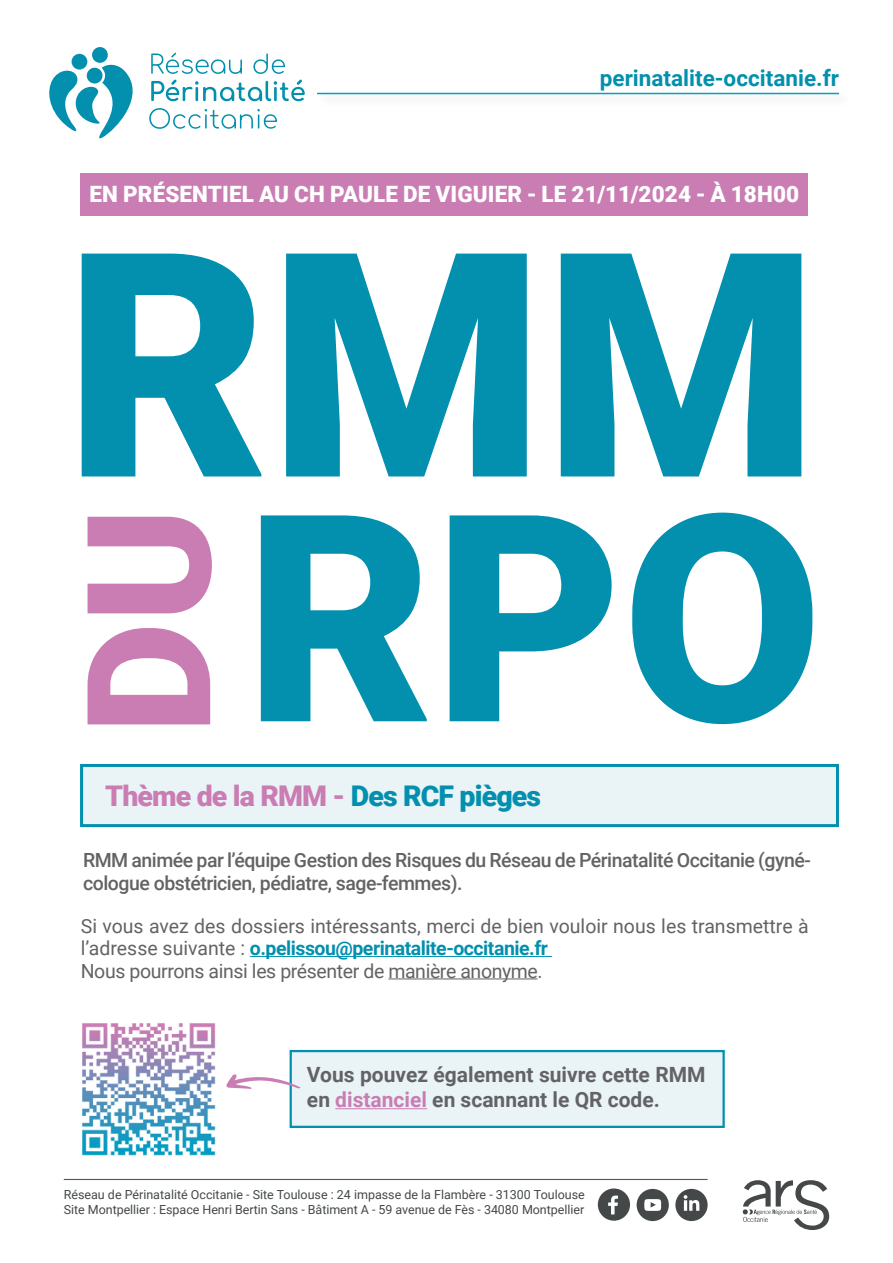
<style>
.page{position:relative;width:893px;height:1263px;background:#fff}
.page>*{position:absolute;margin:0;border:0;box-sizing:border-box;transform-origin:0 0}
.t1{font:900 313.5px "Roboto";color:#0290ae}
.t2{font:900 289.5px "Roboto";color:#0290ae}
.t3{font:900 172.5px "Roboto";color:#ca7db3}
.t4{font:900 28.5px "Roboto";letter-spacing:-.03em;color:#ca7db3}
.t5{font:900 22.5px "Roboto";letter-spacing:.005em;color:#fff}
.t6{font:700 22.5px "Roboto";color:#0290ae}
.t7{font:700 21px/25.5px "Roboto";color:#636366}
.t8{font:19.5px/22.5px "Roboto";color:#636366}
.t9{font:500 19.5px/22.5px "Roboto";letter-spacing:-.025em;color:#636366}
.t10{font:12.45px/15.9px "Roboto";letter-spacing:-.005em;color:#444849}
.s1{color:#0290ae}
.s2{font-weight:700;color:#0290ae}
.s3{color:#ca7db3}
</style>
<div class="page">
<div style="left:80px;top:764px;width:759px;height:63px;background:#eaf3f6;border:3px solid #0290ae"></div>
<div style="left:598px;top:1188px;width:32px;height:33px;background:#444849;border-radius:50%"></div>
<svg style="left:608px;top:1195px;width:10px;height:19px"></svg>
<div style="left:675px;top:1189px;width:33px;height:32px;background:#444849;border-radius:50%"></div>
<svg style="left:684px;top:1195px;width:15px;height:16px"></svg>
<div style="left:637px;top:1189px;width:32px;height:32px;background:#444849;border-radius:50%"></div>
<svg style="left:644px;top:1199px;width:17px;height:12px"></svg>
<hr style="left:64px;top:1179px;width:644px;height:1px;background:#57585a">
<svg style="left:743px;top:1180px;width:86px;height:50px"></svg>
<div style="left:316px;top:91px;width:536px;height:17px;background:#231f20;opacity:.21"></div>
<hr style="left:317px;top:93px;width:522px;height:1px;background:#059ebe">
<svg style="left:49px;top:47px;width:256px;height:92px"></svg>
<div style="left:81px;top:173px;width:727px;height:43px;background:#ca7db3"></div>
<hr style="left:250px;top:956px;width:302px;height:1px;background:#0290ae">
<hr style="left:388px;top:978px;width:150px;height:1px;background:#636366">
<div style="left:290px;top:1050px;width:435px;height:78px;background:#eaf3f6;border:2px solid #0290ae"></div>
<hr style="left:335px;top:1108px;width:92px;height:1px;background:#ca7db3">
<svg style="left:226px;top:1074px;width:75px;height:15px"></svg>
<img style="left:82px;top:1023px;width:134px;height:133px">
<p class="t6" style="left:600px;top:69px;width:241px">perinatalite-occitanie.fr</p>
<p class="t5" style="left:90px;top:185px;width:711px">EN PRÉSENTIEL AU CH PAULE DE VIGUIER - LE 21/11/2024 - À 18H00</p>
<h1 class="t1" style="left:65px;top:241px;width:755px">RMM</h1>
<h3 class="t3" style="left:81px;top:734px;width:228px;rotate:-90deg">DU</h3>
<h2 class="t2" style="left:245px;top:504px;width:578px">RPO</h2>
<h3 class="t4" style="left:105px;top:784px;width:437px">Thème de la RMM - <span class="s1">Des RCF pièges</span></h3>
<p class="t9" style="left:83px;top:850px;width:729px">RMM animée par l’équipe Gestion des Risques du Réseau de Périnatalité Occitanie (gyné&shy;cologue obstétricien, pédiatre, sage-femmes).</p>
<p class="t8" style="left:81px;top:916px;width:729px">Si vous avez des dossiers intéressants, merci de bien vouloir nous les transmettre à l’adresse suivante : <span class="s2">o.pelissou@perinatalite-occitanie.fr<br></span>Nous pourrons ainsi les présenter de manière anonyme.</p>
<p class="t7" style="left:307px;top:1063px;width:400px">Vous pouvez également suivre cette RMM en <span class="s3">distanciel</span> en scannant le QR code.</p>
<p class="t10" style="left:64px;top:1187px;width:522px">Réseau de Périnatalité Occitanie - Site Toulouse : 24 impasse de la Flambère - 31300 Toulouse<br>Site Montpellier : Espace Henri Bertin Sans - Bâtiment A - 59 avenue de Fès - 34080 Montpellier</p>
</div>
